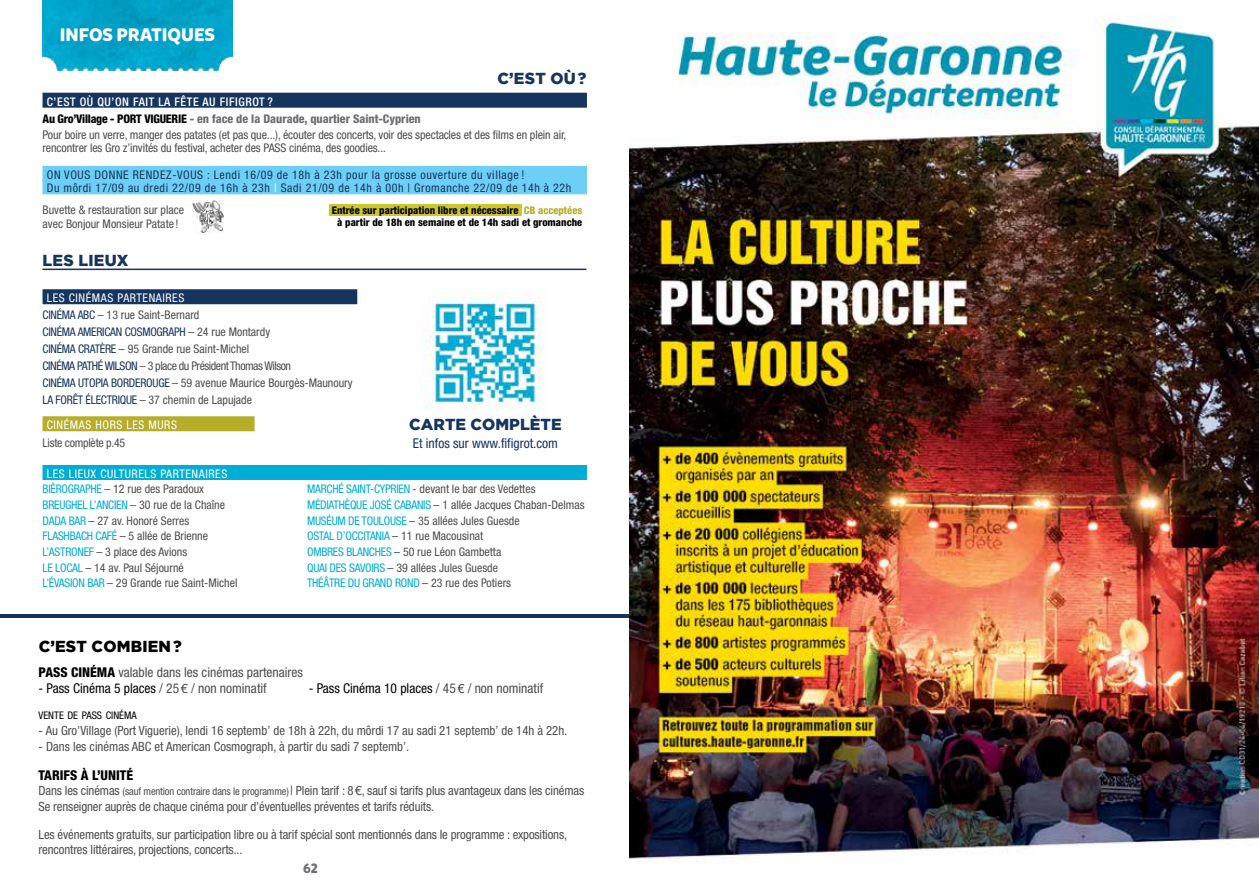
<style>
.page{position:relative;width:1259px;height:893px;background:#fff}
.page>*{position:absolute;margin:0;border:0;box-sizing:border-box;transform-origin:0 0}
.t1{font:18px "Mikado Bold DEMO";color:#fff}
.t2{font:900 15.9px "Gotham";letter-spacing:.005em;color:#16355e}
.t3{font:900 15.9px "Gotham";letter-spacing:.015em;color:#000}
.t4{font:condensed 13.5px "Helvetica Neue";color:#000}
.t5{font:condensed 13.5px "Helvetica Neue";color:#4d4d4f}
.t6{font:condensed 13.5px "Helvetica Neue";color:#16355e}
.t7{font:800 condensed 13.5px "Helvetica Neue";color:#000}
.t8{font:13.5px "Mikado Bold DEMO";color:#6d6e71}
.t9{font:condensed 12.75px/15.3px "Helvetica Neue";letter-spacing:-.01em;color:#4d4d4f}
.t10{font:condensed 12px/13.5px "Helvetica Neue";letter-spacing:-.01em;color:#4d4d4f}
.t11{font:condensed 11.85px/15.6px "Helvetica Neue";color:#4d4d4f}
.t12{font:condensed 11.85px/17px "Helvetica Neue";letter-spacing:-.02em;color:#4d4d4f}
.t13{font:condensed 11.85px/13.5px "Helvetica Neue";letter-spacing:.05em;color:#16355e}
.t14{font:800 condensed 11.85px/17.7px "Helvetica Neue";color:#6d6e71}
.t15{font:condensed 11.85px "Helvetica Neue";letter-spacing:.05em;color:#fff}
.t16{font:800 condensed 10.5px/12px "Helvetica Neue";color:#000;text-align:center}
.t17{font:condensed 10.5px "Helvetica Neue";color:#000}
.s1{font-weight:500;color:#fff}
.s2{color:#000}
.s3{color:#fff}
.s4{color:#b6ad29}
.s5{color:#16355e}
.s6{color:#00add4}
.s7{font-weight:800;color:#000}
.s8{color:#4d4d4f}
.s9{font-stretch:normal;font-size:12.75px;color:#4d4d4f}
.s10{font-size:10.5px}
.s11{font-stretch:normal}
</style>
<div class="page">
<div style="left:329px;top:204px;width:192px;height:12px;background:#cec72b"></div>
<img style="left:43px;top:0;width:189px;height:71px">
<hr style="left:0;top:615px;width:629px;height:3px;background:#16355e">
<div style="left:43px;top:289px;width:314px;height:15px;background:#16355e"></div>
<div style="left:43px;top:416px;width:211px;height:15px;background:#b6ad29"></div>
<div style="left:43px;top:93px;width:544px;height:15px;background:#16355e"></div>
<div style="left:43px;top:166px;width:544px;height:15px;background:#6dcff6"></div>
<div style="left:43px;top:179px;width:544px;height:15px;background:#6dcff6"></div>
<img style="left:192px;top:201px;width:32px;height:32px">
<hr style="left:43px;top:269px;width:543px;height:1px;background:#16355e">
<img style="left:629px;top:15px;width:630px;height:847px">
<div style="left:43px;top:465px;width:544px;height:15px;background:#00add4"></div>
<img style="left:421px;top:293px;width:121px;height:116px">
<h1 class="t1" style="left:60px;top:27px;width:156px">INFOS PRATIQUES</h1>
<h2 class="t2" style="left:497px;top:70px;width:90px">C’EST OÙ?</h2>
<p class="t14" style="left:43px;top:92px;width:380px;text-indent:4px"><span class="s1">C’EST OÙ QU’ON FAIT LA FÊTE AU FIFIGROT ?<br></span><span class="s2">Au Gro’Village - PORT VIGUERIE</span> - en face de la Daurade, quartier Saint-Cyprien</p>
<p class="t10" style="left:43px;top:128px;width:525px">Pour boire un verre, manger des patates (et pas que...), écouter des concerts, voir des spectacles et des films en plein air, rencontrer les Gro z’invités du festival, acheter des PASS cinéma, des goodies...</p>
<p class="t13" style="left:47px;top:168px;width:526px">ON VOUS DONNE RENDEZ-VOUS : Lendi 16/09 de 18h à 23h pour la grosse ouverture du village !<br>Du môrdi 17/09 au dredi 22/09 de 16h à 23h <span class="s3">|</span> Sadi 21/09 de 14h à 00h | Gromanche 22/09 de 14h à 22h</p>
<p class="t11" style="left:43px;top:203px;width:143px;line-height:13.5px">Buvette &amp; restauration sur place avec Bonjour Monsieur Patate !</p>
<p class="t16" style="left:332px;top:204px;width:252px">Entrée sur participation libre et nécessaire <span class="s4">CB acceptées </span>à partir de 18h en semaine et de 14h sadi et gromanche</p>
<h2 class="t2" style="left:43px;top:251px;width:87px">LES LIEUX</h2>
<p class="t12" style="left:43px;top:289px;width:312px;text-indent:4px"><span class="s3">LES CINÉMAS PARTENAIRES<br></span><span class="s5">CINÉMA ABC</span> – 13 rue Saint-Bernard<br><span class="s5">CINÉMA AMERICAN COSMOGRAPH</span> – 24 rue Montardy<br><span class="s5">CINÉMA CRATÈRE</span> – 95 Grande rue Saint-Michel<br><span class="s5">CINÉMA PATHÉ WILSON</span> – 3 place du Président Thomas Wilson<br><span class="s5">CINÉMA UTOPIA BORDEROUGE</span> – 59 avenue Maurice Bourgès-Maunoury <span class="s5">LA FORÊT ÉLECTRIQUE</span> – 37 chemin de Lapujade</p>
<p class="t15" style="left:47px;top:418px;width:132px">CINÉMAS HORS LES MURS</p>
<p class="t12" style="left:43px;top:434px;width:84px">Liste complète p.45</p>
<h2 class="t2" style="left:409px;top:415px;width:154px">CARTE COMPLÈTE</h2>
<p class="t6" style="left:413px;top:435px;width:147px">Et infos sur www.fifigrot.com</p>
<p class="t11" style="left:307px;top:481px;width:279px"><span class="s6">MARCHÉ SAINT-CYPRIEN</span> - devant le bar des Vedettes <span class="s6">MÉDIATHÈQUE JOSÉ CABANIS</span> – 1 allée Jacques Chaban-Delmas <span class="s6">MUSÉUM DE TOULOUSE</span> – 35 allées Jules Guesde<br><span class="s6">OSTAL D’OCCITANIA</span> – 11 rue Macousinat<br><span class="s6">OMBRES BLANCHES</span> – 50 rue Léon Gambetta<br><span class="s6">QUAI DES SAVOIRS</span> – 39 allées Jules Guesde<br><span class="s6">THÉÂTRE DU GRAND ROND</span> – 23 rue des Potiers</p>
<p class="t11" style="left:43px;top:466px;width:196px;text-indent:4px"><span class="s3">LES LIEUX CULTURELS PARTENAIRES </span><span class="s6">BIÈROGRAPHE</span> – 12 rue des Paradoux <span class="s6">BREUGHEL L’ANCIEN</span> – 30 rue de la Chaîne <span class="s6">DADA BAR</span> – 27 av. Honoré Serres <span class="s6">FLASHBACH CAFÉ</span> – 5 allée de Brienne <span class="s6">L’ASTRONEF</span> – 3 place des Avions<br><span class="s6">LE LOCAL</span> – 14 av. Paul Séjourné<br><span class="s6">L’ÉVASION BAR</span> – 29 Grande rue Saint-Michel</p>
<h2 class="t3" style="left:39px;top:637px;width:145px">C’EST COMBIEN?</h2>
<p class="t5" style="left:39px;top:664px;width:266px"><span class="s7">PASS CINÉMA</span> valable dans les cinémas partenaires</p>
<p class="t4" style="left:39px;top:680px;width:230px">- Pass Cinéma 5 places <span class="s8">/ 25</span><span class="s9">€</span> <span class="s8">/ non nominatif</span></p>
<p class="t4" style="left:309px;top:680px;width:236px">- Pass Cinéma 10 places <span class="s8">/ 45</span><span class="s9">€</span> <span class="s8">/ non nominatif</span></p>
<p class="t17" style="left:39px;top:710px;width:100px">VENTE DE PASS CINÉMA</p>
<p class="t9" style="left:39px;top:722px;width:530px">- Au Gro’Village (Port Viguerie), lendi 16 septemb’ de 18h à 22h, du môrdi 17 au sadi 21 septemb’ de 14h à 22h.</p>
<p class="t9" style="left:39px;top:739px;width:372px">- Dans les cinémas ABC et American Cosmograph, à partir du sadi 7 septemb’.</p>
<p class="t7" style="left:39px;top:767px;width:96px">TARIFS À L’UNITÉ</p>
<p class="t9" style="left:39px;top:783px;width:547px">Dans les cinémas <span class="s10">(sauf mention contraire dans le programme)</span> | Plein tarif : 8<span class="s11">€</span>, sauf si tarifs plus avantageux dans les cinémas<br>Se renseigner auprès de chaque cinéma pour d’éventuelles préventes et tarifs réduits.</p>
<p class="t9" style="left:39px;top:826px;width:530px">Les événements gratuits, sur participation libre ou à tarif spécial sont mentionnés dans le programme : expositions, rencontres littéraires, projections, concerts...</p>
<p class="t8" style="left:303px;top:863px;width:16px">62</p>
</div>
